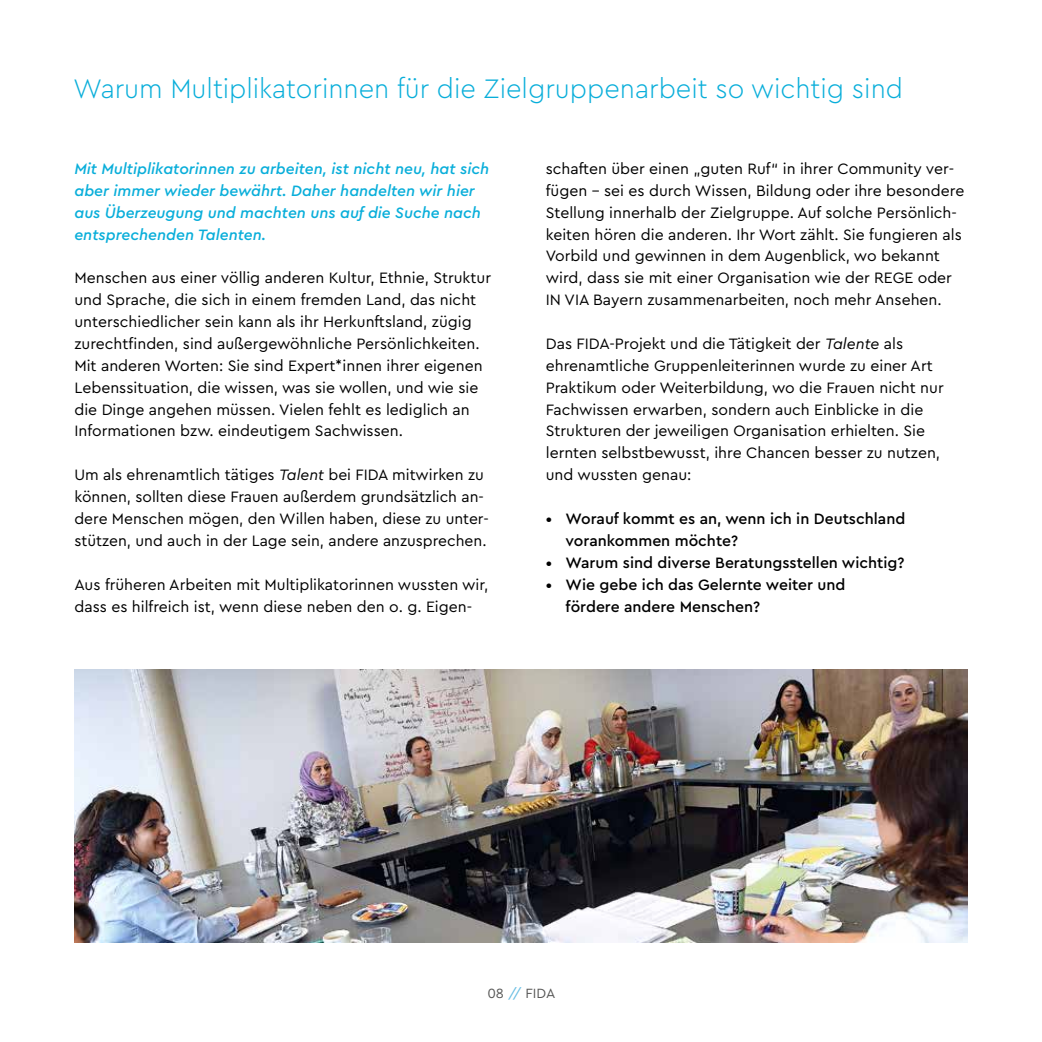
<style>
.page{position:relative;width:1042px;height:1042px;background:#fff}
.page>*{position:absolute;margin:0;border:0;box-sizing:border-box;transform-origin:0 0}
.t1{font:300 28px "Cera Bielefeld";color:#09aeda}
.t2{font:15.75px/21.9px "Cera Bielefeld";color:#000}
.t3{font:italic 500 15.75px/21.9px "Cera Bielefeld";color:#09aeda}
.t4{font:500 15.75px/21.9px "Cera Bielefeld";color:#000}
.t5{font:14px "Cera Bielefeld";color:#575756}
.s1{font-style:italic}
.s2{color:#69bee3}
</style>
<div class="page">
<img style="left:74px;top:670px;width:893px;height:273px">
<h1 class="t1" style="left:73px;top:70px;width:831px">Warum Multiplikatorinnen für die Zielgruppenarbeit so wichtig sind</h1>
<p class="t3" style="left:74px;top:157px;width:416px">Mit Multiplikatorinnen zu arbeiten, ist nicht neu, hat sich aber immer wieder bewährt. Daher handelten wir hier aus Überzeugung und machten uns auf die Suche nach entsprechenden Talenten.</p>
<p class="t2" style="left:74px;top:266px;width:418px">Menschen aus einer völlig anderen Kultur, Ethnie, Struktur und Sprache, die sich in einem fremden Land, das nicht unterschiedlicher sein kann als ihr Herkunftsland, zügig zurechtfinden, sind außergewöhnliche Persönlichkeiten.<br>Mit anderen Worten: Sie sind Expert*innen ihrer eigenen Lebenssituation, die wissen, was sie wollen, und wie sie die Dinge angehen müssen. Vielen fehlt es lediglich an Informationen bzw. eindeutigem Sachwissen.</p>
<p class="t2" style="left:74px;top:463px;width:416px">Um als ehrenamtlich tätiges <span class="s1">Talent</span> bei FIDA mitwirken zu können, sollten diese Frauen außerdem grundsätzlich an&shy;dere Menschen mögen, den Willen haben, diese zu unter&shy;stützen, und auch in der Lage sein, andere anzusprechen.</p>
<p class="t2" style="left:74px;top:573px;width:415px">Aus früheren Arbeiten mit Multiplikatorinnen wussten wir, dass es hilfreich ist, wenn diese neben den o. g. Eigen-</p>
<p class="t2" style="left:546px;top:157px;width:420px">schaften über einen „guten Ruf“ in ihrer Community ver&shy;fügen – sei es durch Wissen, Bildung oder ihre besondere Stellung innerhalb der Zielgruppe. Auf solche Persönlich&shy;keiten hören die anderen. Ihr Wort zählt. Sie fungieren als Vorbild und gewinnen in dem Augenblick, wo bekannt wird, dass sie mit einer Organisation wie der REGE oder IN VIA Bayern zusammenarbeiten, noch mehr Ansehen.</p>
<p class="t2" style="left:546px;top:332px;width:399px">Das FIDA-Projekt und die Tätigkeit der <span class="s1">Talente</span> als ehrenamtliche Gruppenleiterinnen wurde zu einer Art Praktikum oder Weiterbildung, wo die Frauen nicht nur Fachwissen erwarben, sondern auch Einblicke in die Strukturen der jeweiligen Organisation erhielten. Sie lernten selbstbewusst, ihre Chancen besser zu nutzen, und wussten genau:</p>
<p class="t4" style="left:566px;top:507px;width:341px;text-indent:-20px">• Worauf kommt es an, wenn ich in Deutschland vorankommen möchte?</p>
<p class="t4" style="left:546px;top:551px;width:360px">• Warum sind diverse Beratungsstellen wichtig?</p>
<p class="t4" style="left:566px;top:573px;width:281px;text-indent:-20px">• Wie gebe ich das Gelernte weiter und fördere andere Menschen?</p>
<p class="t5" style="left:487px;top:984px;width:69px">08 <span class="s2">//</span> FIDA</p>
</div>
